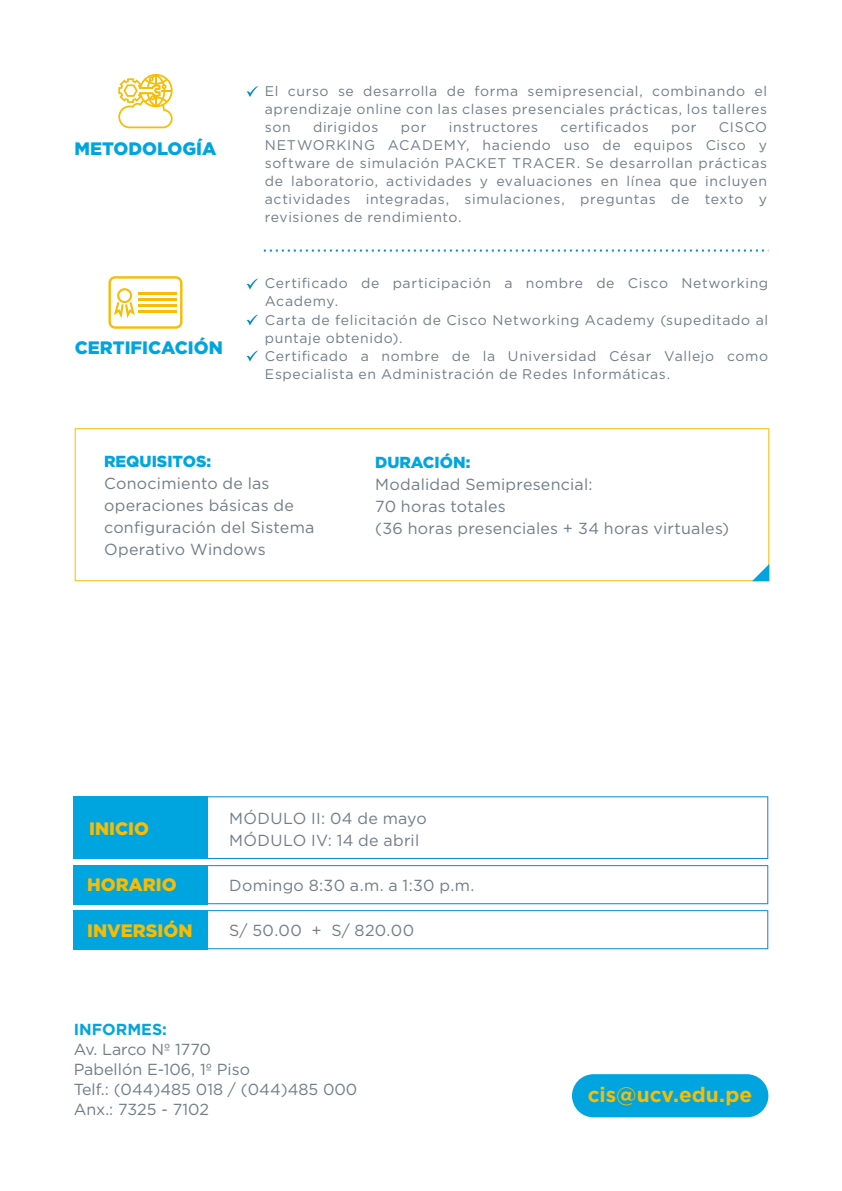
<style>
.page{position:relative;width:842px;height:1191px;background:#fff}
.page>*{position:absolute;margin:0;border:0;box-sizing:border-box;transform-origin:0 0}
.t1{font:700 20.8px "Gotham Pro";color:#f8bc00}
.t2{font:900 18px "Gotham Pro";color:#00a5e0}
.t3{font:900 18px "Gotham Pro";color:#f8bc00}
.t4{font:16px/22px "Gotham Pro";letter-spacing:.015em;color:#707d87}
.t5{font:900 16px "Gotham Pro";color:#00a5e0}
.t6{font:700 16px "Gotham Pro";color:#00a5e0}
.t7{font:14px/18px "Gotham Pro";letter-spacing:.045em;color:#707d87;text-align:justify}
</style>
<div class="page">
<svg style="left:75px;top:428px;width:694px;height:153px"></svg>
<svg style="left:264px;top:249px;width:504px;height:2px"></svg>
<svg style="left:247px;top:278px;width:11px;height:11px"></svg>
<svg style="left:247px;top:86px;width:11px;height:11px"></svg>
<svg style="left:247px;top:350px;width:11px;height:11px"></svg>
<svg style="left:247px;top:314px;width:11px;height:11px"></svg>
<svg style="left:752px;top:564px;width:17px;height:17px"></svg>
<svg style="left:208px;top:796px;width:560px;height:63px"></svg>
<div style="left:74px;top:796px;width:134px;height:63px;background:#00a5e0"></div>
<svg style="left:208px;top:865px;width:560px;height:39px"></svg>
<div style="left:74px;top:865px;width:134px;height:39px;background:#00a5e0"></div>
<svg style="left:208px;top:910px;width:560px;height:39px"></svg>
<div style="left:74px;top:910px;width:134px;height:39px;background:#00a5e0"></div>
<div style="left:572px;top:1074px;width:196px;height:43px;background:#00a5e0;border-radius:22px"></div>
<svg style="left:108px;top:276px;width:74px;height:53px"></svg>
<svg style="left:118px;top:74px;width:55px;height:54px"></svg>
<p class="t2" style="left:74px;top:138px;width:144px">METODOLOGÍA</p>
<p class="t2" style="left:75px;top:337px;width:150px">CERTIFICACIÓN</p>
<p class="t7" style="left:265px;top:82px;width:504px">El curso se desarrolla de forma semipresencial, combinando el aprendizaje online con las clases presenciales prácticas, los talleres son</p>
<p class="t7" style="left:313px;top:118px;width:67px">dirigidos</p>
<p class="t7" style="left:401px;top:118px;width:27px">por</p>
<p class="t7" style="left:449px;top:118px;width:91px">instructores</p>
<p class="t7" style="left:561px;top:118px;width:90px">certificados</p>
<p class="t7" style="left:671px;top:118px;width:27px">por</p>
<p class="t7" style="left:265px;top:118px;width:504px;text-indent:454px">CISCO NETWORKING ACADEMY, haciendo uso de equipos Cisco y software de simulación PACKET TRACER. Se desarrollan prácticas de laboratorio, actividades y evaluaciones en línea que incluyen actividades integradas, simulaciones, preguntas de texto y revisiones de rendimiento.</p>
<p class="t7" style="left:265px;top:274px;width:505px;text-align:left">Certificado de participación a nombre de Cisco Networking Academy.<br>Carta de felicitación de Cisco Networking Academy (supeditado al puntaje obtenido).<br>Certificado a nombre de la Universidad César Vallejo como Especialista en Administración de Redes Informáticas.</p>
<p class="t5" style="left:104px;top:452px;width:109px">REQUISITOS:</p>
<p class="t4" style="left:104px;top:472px;width:212px">Conocimiento de las operaciones básicas de configuración del Sistema<br>Operativo Windows</p>
<p class="t5" style="left:375px;top:453px;width:97px">DURACIÓN:</p>
<p class="t4" style="left:375px;top:473px;width:355px">Modalidad Semipresencial:<br>70 horas totales<br>(36 horas presenciales + 34 horas virtuales)</p>
<p class="t3" style="left:89px;top:818px;width:61px">INICIO</p>
<p class="t3" style="left:87px;top:874px;width:91px">HORARIO</p>
<p class="t3" style="left:87px;top:920px;width:107px">INVERSIÓN</p>
<p class="t4" style="left:229px;top:807px;width:199px">MÓDULO II: 04 de mayo<br>MÓDULO IV: 14 de abril</p>
<p class="t4" style="left:229px;top:874px;width:247px">Domingo 8:30 a.m. a 1:30 p.m.</p>
<p class="t4" style="left:229px;top:918px;width:186px">S/ 50.00 + S/ 820.00</p>
<p class="t6" style="left:74px;top:1019px;width:95px">INFORMES:</p>
<p class="t4" style="left:74px;top:1039px;width:285px;line-height:20px">Av. Larco Nº 1770<br>Pabellón E-106, 1º Piso<br>Telf.: (044)485 018 / (044)485 000<br>Anx.: 7325 - 7102</p>
<h1 class="t1" style="left:588px;top:1083px;width:166px">cis@ucv.edu.pe</h1>
</div>
